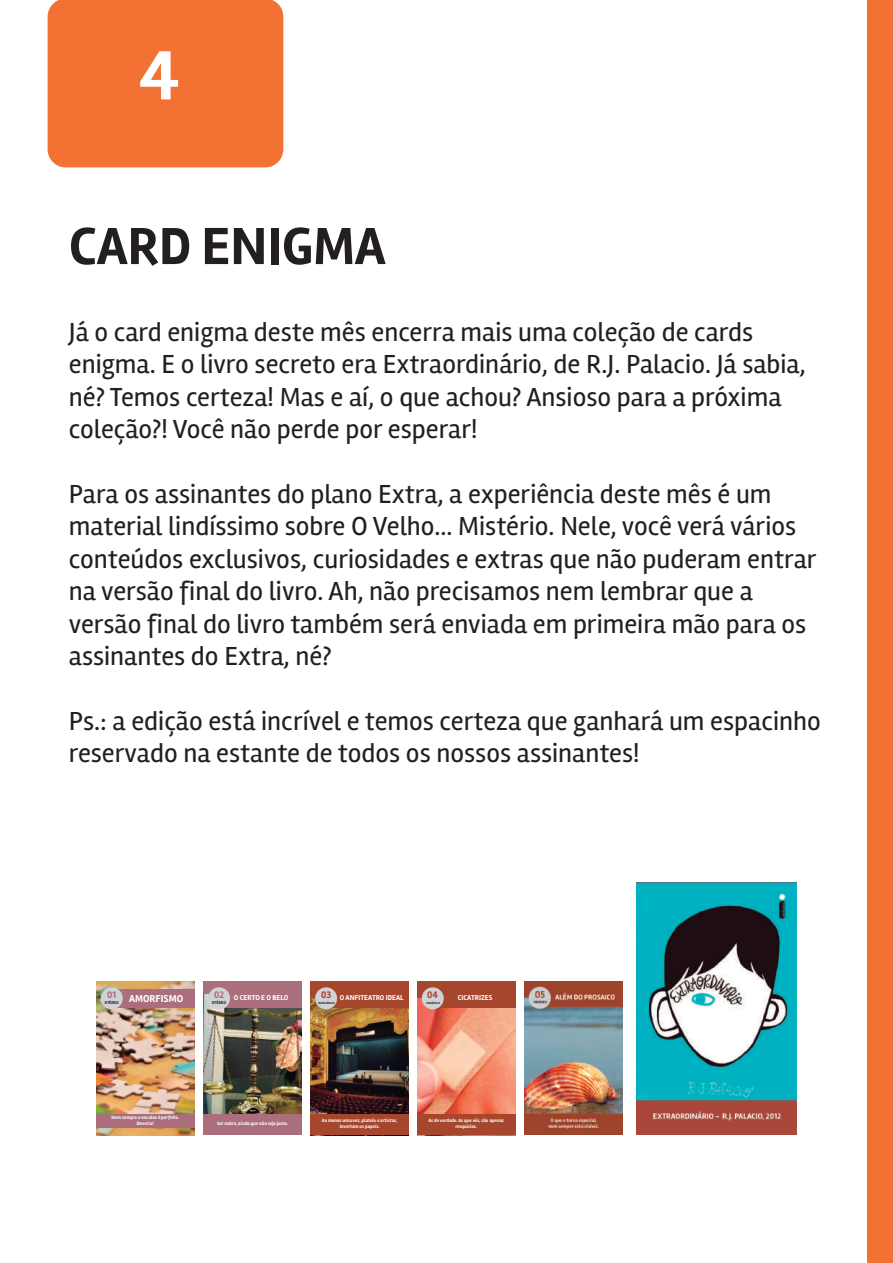
<style>
.page{position:relative;width:893px;height:1263px;background:#fff}
.page>*{position:absolute;margin:0;border:0;box-sizing:border-box;transform-origin:0 0}
.t1{font:700 72px "Rambla";color:#fff}
.t2{font:700 54px "Rambla";color:#231f20}
.t3{font:27px/32.4px "Rambla";color:#231f20}
.t4{font:700 10.35px "Rambla";color:#fff}
.t5{font:700 9.75px "Rambla";color:#ab6e7d}
.t6{font:700 9.75px "Rambla";color:#a5462d}
.t7{font:700 7.35px "Rambla";color:#fff}
.t8{font:700 4.8px/5.8px "Rambla";color:#fff;text-align:center}
.t9{font:700 4.2px "Rambla";color:#231f20}
.t10{font:700 3px "Rambla";color:#231f20}
</style>
<div class="page">
<div style="left:48px;top:0;width:235px;height:167px;background:#f37132"></div>
<div style="left:868px;top:0;width:25px;height:1263px;background:#f37132"></div>
<img style="left:96px;top:981px;width:99px;height:154px">
<div style="left:96px;top:1114px;width:99px;height:13px;background:#ab6e7d"></div>
<div style="left:110px;top:989px;width:85px;height:18px;background:#ab6e7d"></div>
<div style="left:101px;top:987px;width:22px;height:22px;background:#d1d2d4;border-radius:50%"></div>
<div style="left:203px;top:981px;width:99px;height:17px;background:#ab6e7d"></div>
<img style="left:203px;top:994px;width:99px;height:120px">
<div style="left:203px;top:1114px;width:99px;height:13px;background:#ab6e7d"></div>
<div style="left:218px;top:989px;width:84px;height:18px;background:#ab6e7d"></div>
<div style="left:208px;top:987px;width:22px;height:22px;background:#d1d2d4;border-radius:50%"></div>
<div style="left:203px;top:1127px;width:99px;height:8px;background:#ab6e7d"></div>
<img style="left:310px;top:998px;width:99px;height:116px">
<div style="left:310px;top:981px;width:99px;height:17px;background:#a5462d"></div>
<div style="left:310px;top:1114px;width:99px;height:13px;background:#a5462d"></div>
<div style="left:325px;top:989px;width:84px;height:18px;background:#a5462d"></div>
<div style="left:315px;top:987px;width:22px;height:22px;background:#d1d2d4;border-radius:50%"></div>
<div style="left:310px;top:1127px;width:99px;height:8px;background:#a5462d"></div>
<img style="left:417px;top:998px;width:98px;height:116px">
<div style="left:417px;top:981px;width:98px;height:17px;background:#a5462d"></div>
<div style="left:417px;top:1114px;width:98px;height:13px;background:#a5462d"></div>
<div style="left:431px;top:989px;width:84px;height:18px;background:#a5462d"></div>
<div style="left:422px;top:987px;width:22px;height:22px;background:#d1d2d4;border-radius:50%"></div>
<div style="left:417px;top:1127px;width:98px;height:8px;background:#a5462d"></div>
<img style="left:525px;top:981px;width:98px;height:154px">
<img style="left:637px;top:883px;width:160px;height:252px">
<h1 class="t1" style="left:139px;top:33px;width:42px">4</h1>
<h2 class="t2" style="left:69px;top:214px;width:318px">CARD ENIGMA</h2>
<p class="t3" style="left:69px;top:316px;width:738px">Já o card enigma deste mês encerra mais uma coleção de cards enigma. E o livro secreto era Extraordinário, de R.J. Palacio. Já sabia, né? Temos certeza! Mas e aí, o que achou? Ansioso para a próxima coleção?! Você não perde por esperar!</p>
<p class="t3" style="left:69px;top:478px;width:749px">Para os assinantes do plano Extra, a experiência deste mês é um material lindíssimo sobre O Velho… Mistério. Nele, você verá vários conteúdos exclusivos, curiosidades e extras que não puderam entrar na versão final do livro. Ah, não precisamos nem lembrar que a versão final do livro também será enviada em primeira mão para os assinantes do Extra, né?</p>
<p class="t3" style="left:69px;top:704px;width:753px">Ps.: a edição está incrível e temos certeza que ganhará um espacinho reservado na estante de todos os nossos assinantes!</p>
<p class="t5" style="left:107px;top:989px;width:11px">01</p>
<p class="t9" style="left:105px;top:1000px;width:16px">ETÉREO</p>
<p class="t4" style="left:129px;top:992px;width:55px">AMORFISMO</p>
<p class="t7" style="left:214px;top:993px;width:76px"><sup>02</sup> O CERTO E O BELO</p>
<p class="t9" style="left:212px;top:1000px;width:16px">ETÉREO</p>
<p class="t7" style="left:321px;top:993px;width:84px"><sup>03</sup> O ANFITEATRO IDEAL</p>
<p class="t10" style="left:318px;top:1001px;width:18px">INORGÂNICO</p>
<p class="t6" style="left:427px;top:989px;width:12px">04</p>
<p class="t7" style="left:458px;top:993px;width:36px">CICATRIZES</p>
<p class="t10" style="left:426px;top:1001px;width:15px">ORGÂNICO</p>
<p class="t8" style="left:111px;top:1115px;width:69px">Nem sempre o encaixe é perfeito.<br>Deveria?</p>
<p class="t8" style="left:217px;top:1120px;width:73px">Ser nobre, ainda que não seja justo.</p>
<p class="t8" style="left:322px;top:1118px;width:77px">Ao menos uma vez, plateia e artistas, invertam os papeis.</p>
<p class="t8" style="left:428px;top:1118px;width:77px">As de verdade. As que vês, são apenas resquícios.</p>
</div>
